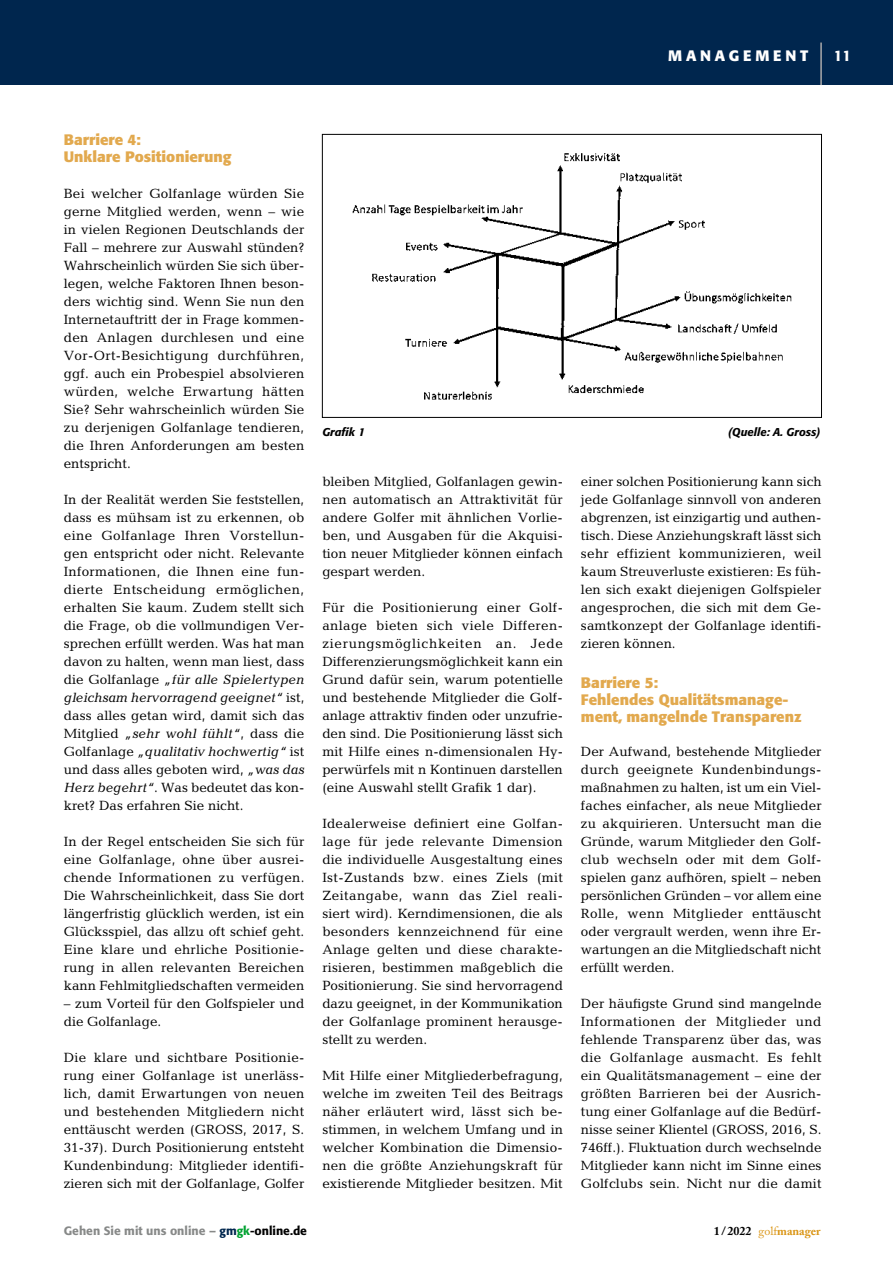
<style>
.page{position:relative;width:893px;height:1263px;background:#fff}
.page>*{position:absolute;margin:0;border:0;box-sizing:border-box;transform-origin:0 0}
.t1{font:700 15px/16.8px "Formata";color:#e2a94e}
.t2{font:700 15px "Formata";letter-spacing:.25em;color:#fff}
.t3{font:500 15px "Formata";color:#fff}
.t4{font:13.5px/18px "Candida";color:#000;text-align:justify}
.t5{font:500 12px "Formata";color:#878988}
.t6{font:700 12px "Adobe Caslon Pro";color:#da9515}
.t7{font:italic 500 11.25px "Formata";color:#000}
.s1{font-style:italic}
.s2{color:#00264e}
.s3{color:#00a231}
.s4{color:#000}
.s5{font-weight:400}
</style>
<div class="page">
<div style="left:0;top:0;width:893px;height:85px;background:#00264e"></div>
<hr style="left:821px;top:43px;width:1px;height:42px;background:#fff">
<img style="left:352px;top:153px;width:439px;height:247px">
<div style="left:322px;top:134px;width:500px;height:284px;border:1px solid #000"></div>
<p class="t2" style="left:668px;top:46px;width:142px">MANAGEMENT</p>
<p class="t3" style="left:834px;top:46px;width:19px">11</p>
<p class="t1" style="left:64px;top:131px;width:169px">Barriere 4:<br>Unklare Positionierung</p>
<p class="t4" style="left:64px;top:184px;width:242px">Bei welcher Golfanlage würden Sie gerne Mitglied werden, wenn – wie in vielen Regionen Deutschlands der Fall – mehrere zur Auswahl stünden?<br>Wahrscheinlich würden Sie sich über&shy;legen, welche Faktoren Ihnen beson&shy;ders wichtig sind. Wenn Sie nun den Internetauftritt der in Frage kommen&shy;den Anlagen durchlesen und eine Vor-Ort-Besichtigung durchführen, ggf. auch ein Probespiel absolvieren würden, welche Erwartung hätten Sie? Sehr wahrscheinlich würden Sie zu derjenigen Golfanlage tendieren, die Ihren Anforderungen am besten entspricht.</p>
<p class="t4" style="left:64px;top:490px;width:242px">In der Realität werden Sie feststellen, dass es mühsam ist zu erkennen, ob eine Golfanlage Ihren Vorstellun&shy;gen entspricht oder nicht. Relevante Informationen, die Ihnen eine fun&shy;dierte Entscheidung ermöglichen, erhalten Sie kaum. Zudem stellt sich die Frage, ob die vollmundigen Ver&shy;sprechen erfüllt werden. Was hat man davon zu halten, wenn man liest, dass die Golfanlage <span class="s1">„für alle Spielertypen gleichsam hervorragend geeignet“</span> ist, dass alles getan wird, damit sich das Mitglied <span class="s1">„sehr wohl fühlt“</span>, dass die Golfanlage <span class="s1">„qualitativ hochwertig“</span> ist und dass alles geboten wird, <span class="s1">„was das Herz begehrt“</span>. Was bedeutet das kon&shy;kret? Das erfahren Sie nicht.</p>
<p class="t4" style="left:64px;top:832px;width:242px">In der Regel entscheiden Sie sich für eine Golfanlage, ohne über ausrei&shy;chende Informationen zu verfügen.<br>Die Wahrscheinlichkeit, dass Sie dort längerfristig glücklich werden, ist ein Glücksspiel, das allzu oft schief geht.<br>Eine klare und ehrliche Positionie&shy;rung in allen relevanten Bereichen kann Fehlmitgliedschaften vermeiden</p>
<p class="t4" style="left:64px;top:994px;width:242px">– zum Vorteil für den Golfspieler und die Golfanlage.</p>
<p class="t4" style="left:64px;top:1048px;width:242px">Die klare und sichtbare Positionie&shy;rung einer Golfanlage ist unerläss&shy;lich, damit Erwartungen von neuen und bestehenden Mitgliedern nicht enttäuscht werden (GROSS, 2017, S.<br>31-37). Durch Positionierung entsteht Kundenbindung: Mitglieder identifi&shy;zieren sich mit der Golfanlage, Golfer</p>
<p class="t7" style="left:322px;top:425px;width:44px">Grafik 1</p>
<p class="t7" style="left:728px;top:425px;width:94px">(Quelle: A. Gross)</p>
<p class="t4" style="left:322px;top:472px;width:242px">bleiben Mitglied, Golfanlagen gewin&shy;nen automatisch an Attraktivität für andere Golfer mit ähnlichen Vorlie&shy;ben, und Ausgaben für die Akquisi&shy;tion neuer Mitglieder können einfach gespart werden.</p>
<p class="t4" style="left:322px;top:598px;width:242px">Für die Positionierung einer Golf&shy;anlage bieten sich viele Differen&shy;zierungsmöglichkeiten an. Jede Differenzierungsmöglichkeit kann ein Grund dafür sein, warum potentielle und bestehende Mitglieder die Golf&shy;anlage attraktiv finden oder unzufrie&shy;den sind. Die Positionierung lässt sich mit Hilfe eines n-dimensionalen Hy&shy;perwürfels mit n Kontinuen darstellen (eine Auswahl stellt Grafik 1 dar).</p>
<p class="t4" style="left:322px;top:814px;width:242px">Idealerweise definiert eine Golfan&shy;lage für jede relevante Dimension die individuelle Ausgestaltung eines Ist-Zustands bzw. eines Ziels (mit Zeitangabe, wann das Ziel reali&shy;siert wird). Kerndimensionen, die als besonders kennzeichnend für eine Anlage gelten und diese charakte&shy;risieren, bestimmen maßgeblich die Positionierung. Sie sind hervorragend dazu geeignet, in der Kommunikation der Golfanlage prominent herausge&shy;stellt zu werden.</p>
<p class="t4" style="left:322px;top:1066px;width:242px">Mit Hilfe einer Mitgliederbefragung, welche im zweiten Teil des Beitrags näher erläutert wird, lässt sich be&shy;stimmen, in welchem Umfang und in welcher Kombination die Dimensio&shy;nen die größte Anziehungskraft für existierende Mitglieder besitzen. Mit</p>
<p class="t4" style="left:581px;top:472px;width:242px">einer solchen Positionierung kann sich jede Golfanlage sinnvoll von anderen abgrenzen, ist einzigartig und authen&shy;tisch. Diese Anziehungskraft lässt sich sehr effizient kommunizieren, weil kaum Streuverluste existieren: Es füh&shy;len sich exakt diejenigen Golfspieler angesprochen, die sich mit dem Ge&shy;samtkonzept der Golfanlage identifi&shy;zieren können.</p>
<p class="t1" style="left:581px;top:674px;width:222px">Barriere 5:<br>Fehlendes Qualitätsmanage&shy;ment, mangelnde Transparenz</p>
<p class="t4" style="left:581px;top:742px;width:242px">Der Aufwand, bestehende Mitglieder durch geeignete Kundenbindungs&shy;maßnahmen zu halten, ist um ein Viel&shy;faches einfacher, als neue Mitglieder zu akquirieren. Untersucht man die Gründe, warum Mitglieder den Golf&shy;club wechseln oder mit dem Golf&shy;spielen ganz aufhören, spielt – neben persönlichen Gründen – vor allem eine Rolle, wenn Mitglieder enttäuscht oder vergrault werden, wenn ihre Er&shy;wartungen an die Mitgliedschaft nicht erfüllt werden.</p>
<p class="t4" style="left:581px;top:994px;width:242px">Der häufigste Grund sind mangelnde Informationen der Mitglieder und fehlende Transparenz über das, was die Golfanlage ausmacht. Es fehlt ein Qualitätsmanagement – eine der größten Barrieren bei der Ausrich&shy;tung einer Golfanlage auf die Bedürf&shy;nisse seiner Klientel (GROSS, 2016, S.<br>746ff.). Fluktuation durch wechselnde Mitglieder kann nicht im Sinne eines Golfclubs sein. Nicht nur die damit</p>
<p class="t5" style="left:64px;top:1223px;width:245px">Gehen Sie mit uns online – <span class="s2">gm</span><span class="s3">gk</span><span class="s4">-online.de</span></p>
<p class="t6" style="left:714px;top:1224px;width:108px"><span class="s4">1/2022</span> <span class="s5">golf</span>manager</p>
</div>
